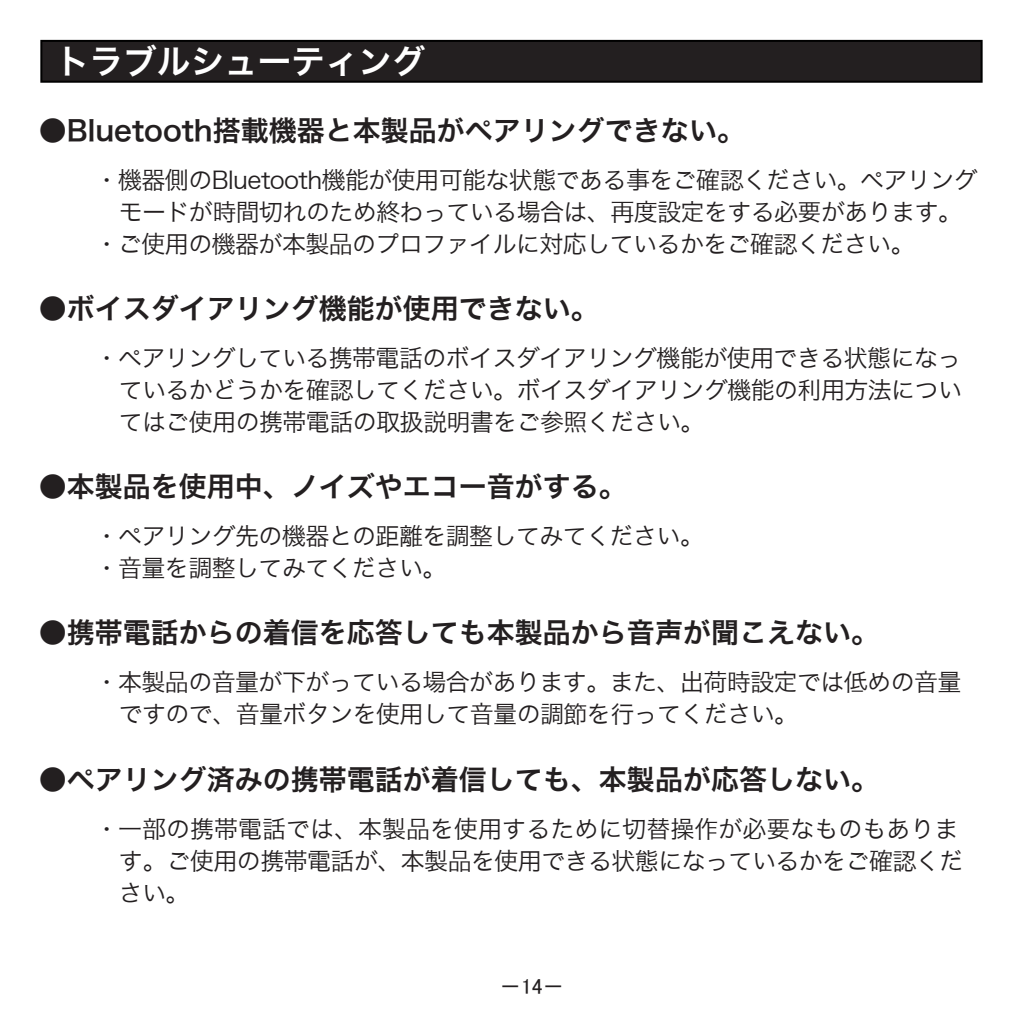
<style>
.page{position:relative;width:1021px;height:1021px;background:#fff}
.page>*{position:absolute;margin:0;border:0;box-sizing:border-box;transform-origin:0 0}
.t1{font:33.6px "Hiragino Kaku W6 90 msp RKSJ H";color:#fff}
.t2{font:28px "Hiragino Kaku W6 90 msp RKSJ H";color:#231f20}
.t3{font:24px/32px "Hiragino Kaku W3 90 msp RKSJ H";letter-spacing:-.025em;color:#231f20}
.t4{font:21.6px "MS P Gothic";color:#231f20}
</style>
<div class="page">
<div style="left:40px;top:40px;width:942px;height:43px;background:#231f20;border:2px solid #000"></div>
<h1 class="t1" style="left:56px;top:44px;width:371px">トラブルシューティング</h1>
<p class="t2" style="left:39px;top:116px;width:707px">●Bluetooth搭載機器と本製品がペアリングできない。</p>
<p class="t3" style="left:95px;top:165px;width:884px">・機器側のBluetooth機能が使用可能な状態である事をご確認ください。ペアリング</p>
<p class="t3" style="left:119px;top:197px;width:845px">モードが時間切れのため終わっている場合は、再度設定をする必要があります。</p>
<p class="t3" style="left:95px;top:229px;width:821px">・ご使用の機器が本製品のプロファイルに対応しているかをご確認ください。</p>
<p class="t2" style="left:39px;top:294px;width:561px">●ボイスダイアリング機能が使用できない。</p>
<p class="t3" style="left:119px;top:343px;width:845px;text-align:justify;text-indent:-24px">・ペアリングしている携帯電話のボイスダイアリング機能が使用できる状態になっているかどうかを確認してください。ボイスダイアリング機能の利用方法についてはご使用の携帯電話の取扱説明書をご参照ください。</p>
<p class="t2" style="left:39px;top:472px;width:589px">●本製品を使用中、ノイズやエコー音がする。</p>
<p class="t3" style="left:95px;top:521px;width:611px">・ペアリング先の機器との距離を調整してみてください。・音量を調整してみてください。</p>
<p class="t2" style="left:39px;top:618px;width:841px">●携帯電話からの着信を応答しても本製品から音声が聞こえない。</p>
<p class="t3" style="left:119px;top:667px;width:844px;text-indent:-24px">・本製品の音量が下がっている場合があります。また、出荷時設定では低めの音量ですので、音量ボタンを使用して音量の調節を行ってください。</p>
<p class="t2" style="left:39px;top:764px;width:841px">●ペアリング済みの携帯電話が着信しても、本製品が応答しない。</p>
<p class="t3" style="left:119px;top:813px;width:846px;text-indent:-24px">・一部の携帯電話では、本製品を使用するために切替操作が必要なものもあります。ご使用の携帯電話が、本製品を使用できる状態になっているかをご確認ください。</p>
<p class="t4" style="left:499px;top:975px;width:66px">－14－</p>
</div>
